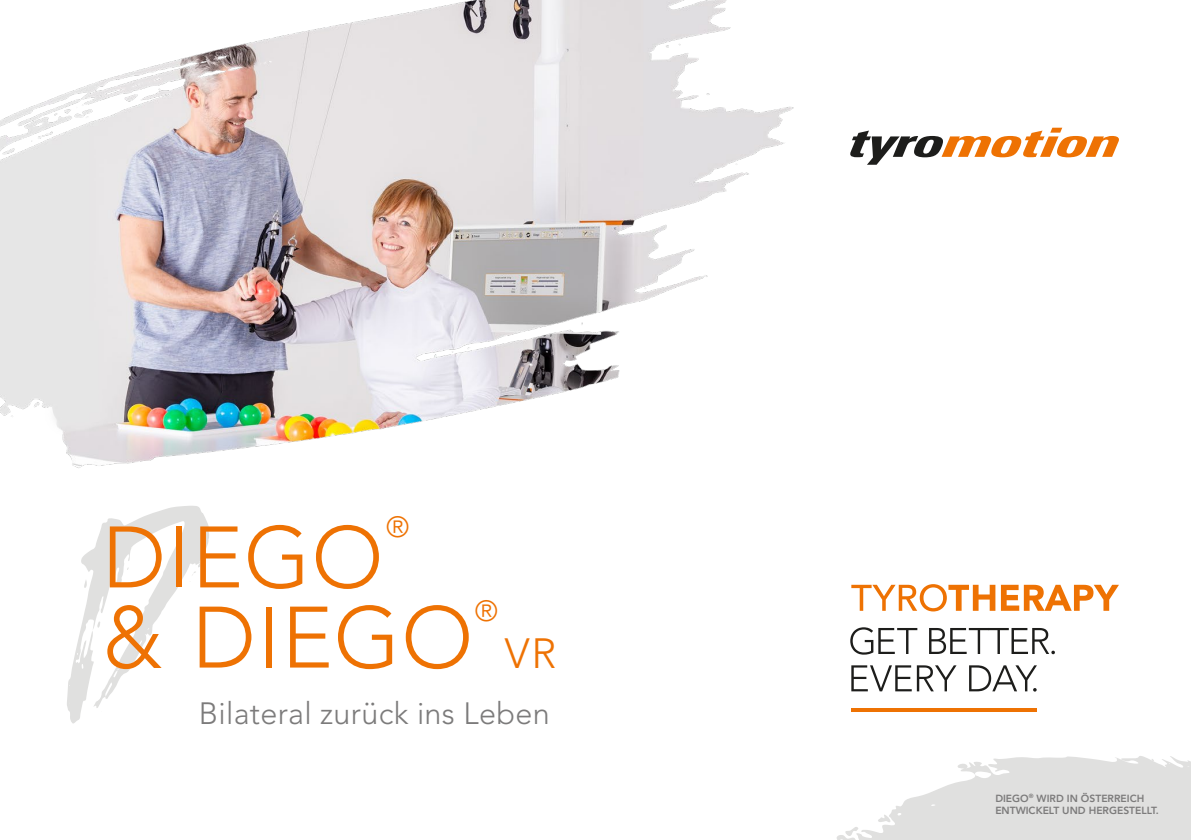
<style>
.page{position:relative;width:1191px;height:840px;background:#fff}
.page>*{position:absolute;margin:0;border:0;box-sizing:border-box;transform-origin:0 0}
.t1{font:300 86px/80px "Avenir";letter-spacing:.015em;color:#ee7203}
.t2{font:300 30.6px "Avenir";letter-spacing:.01em;color:#7c7b7b}
.t3{font:300 29px "Avenir";color:#ee7203}
.t4{font:800 10.2px/12.6px "Avenir";color:#7c7b7b}
.s1{font-size:42px}
</style>
<div class="page">
<svg style="left:850px;top:128px;width:269px;height:37px"></svg>
<img style="left:0;top:0;width:794px;height:468px">
<svg style="left:851px;top:584px;width:144px;height:27px"></svg>
<svg style="left:1001px;top:584px;width:118px;height:26px"></svg>
<hr style="left:851px;top:708px;width:186px;height:3px;background:#ee7203">
<svg style="left:850px;top:627px;width:67px;height:27px"></svg>
<svg style="left:929px;top:628px;width:126px;height:25px"></svg>
<svg style="left:851px;top:665px;width:60px;height:26px"></svg>
<svg style="left:917px;top:665px;width:39px;height:26px"></svg>
<svg style="left:969px;top:665px;width:68px;height:26px"></svg>
<svg style="left:73px;top:723px;width:1118px;height:116px"></svg>
<svg style="left:67px;top:506px;width:142px;height:217px"></svg>
<h3 class="t3" style="left:386px;top:509px;width:25px">®</h3>
<h1 class="t1" style="left:102px;top:517px;width:455px">DIEGO<br>&amp; DIEGO <span class="s1">VR</span></h1>
<h3 class="t3" style="left:475px;top:593px;width:25px">®</h3>
<h2 class="t2" style="left:199px;top:694px;width:352px">Bilateral zurück ins Leben</h2>
<p class="t4" style="left:995px;top:791px;width:165px">DIEGO<sup>®</sup> WIRD IN ÖSTERREICH<br>ENTWICKELT UND HERGESTELLT.</p>
</div>
